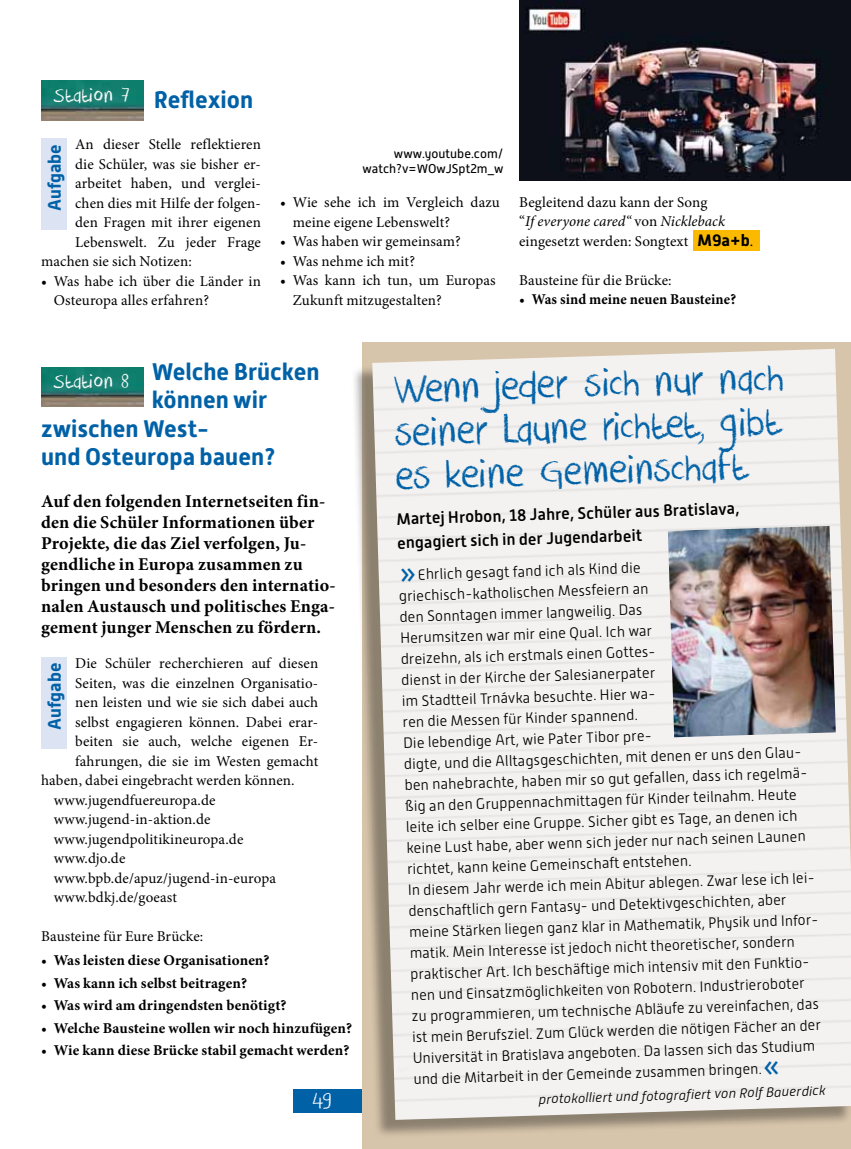
<style>
.page{position:relative;width:851px;height:1149px;background:#fff}
.page>*{position:absolute;margin:0;border:0;box-sizing:border-box;transform-origin:0 0}
.t1{font:45px/43.5px "DK Crayon Crumble";color:#0061a7;text-align:justify}
.t2{font:25.5px "DK Crayon Crumble";color:#fff}
.t3{font:700 24px "Alwyn New";color:#0061a7}
.t4{font:22.5px "DK Crayon Crumble";letter-spacing:.01em;color:#fff}
.t5{font:700 18px/21px "Minion Pro";letter-spacing:.01em;color:#000}
.t6{font:700 18px "Alwyn New";color:#0061a7}
.t7{font:500 16.5px/23.7px "Alwyn New";color:#000}
.t8{font:300 15px/21px "Alwyn New";color:#000}
.t9{font:15px/19.5px "Minion Pro";letter-spacing:.01em;color:#000}
.t10{font:700 15px "Minion Pro";letter-spacing:.01em;color:#000}
.t11{font:700 15px "Minion Pro";letter-spacing:.01em;color:#000;scale:.96 1}
.t12{font:italic 300 13.5px "Alwyn New";color:#000}
.t13{font:12.75px/15px "Alwyn New";color:#000;text-align:right}
.s1{font-style:italic}
.s2{font-family:"Alwyn New";font-weight:700;font-size:16.5px}
.s3{font-weight:400}
</style>
<div class="page">
<div style="left:293px;top:1089px;width:136px;height:23px;background:#0061a7"></div>
<div style="left:693px;top:230px;width:66px;height:21px;background:#fbba00"></div>
<img style="left:41px;top:81px;width:102px;height:40px">
<div style="left:41px;top:138px;width:26px;height:91px;background:#dce3f3"></div>
<img style="left:519px;top:0;width:331px;height:180px">
<img style="left:41px;top:367px;width:102px;height:40px">
<div style="left:41px;top:657px;width:26px;height:91px;background:#dce3f3"></div>
<div style="left:362px;top:343px;width:488px;height:805px;background:#d7c5ab"></div>
<div style="left:350px;top:351px;width:500px;height:786px;background:#000;opacity:.35"></div>
<img style="left:372px;top:349px;width:478px;height:770px">
<img style="left:667px;top:525px;width:168px;height:212px">
<svg style="left:401px;top:567px;width:14px;height:14px"></svg>
<svg style="left:764px;top:1060px;width:14px;height:14px"></svg>
<h3 class="t4" style="left:54px;top:81px;width:78px">Station 7</h3>
<h3 class="t3" style="left:154px;top:85px;width:101px">Reflexion</h3>
<p class="t9" style="left:75px;top:135px;width:187px">An dieser Stelle reflektieren</p>
<p class="t9" style="left:75px;top:154px;width:187px">die Schüler, was sie bisher er-</p>
<p class="t9" style="left:75px;top:174px;width:187px">arbeitet haben, und verglei-</p>
<p class="t9" style="left:75px;top:193px;width:187px">chen dies mit Hilfe der folgen-</p>
<p class="t9" style="left:75px;top:213px;width:187px">den Fragen mit ihrer eigenen</p>
<p class="t9" style="left:75px;top:232px;width:187px">Lebenswelt. Zu jeder Frage</p>
<p class="t9" style="left:41px;top:252px;width:152px">machen sie sich Notizen:</p>
<p class="t9" style="left:54px;top:271px;width:208px;text-indent:-13px">• Was habe ich über die Länder in<br>Osteuropa alles erfahren?</p>
<p class="t6" style="left:44px;top:211px;width:68px;rotate:-90deg">Aufgabe</p>
<p class="t13" style="left:362px;top:146px;width:142px">www.youtube.com/ watch?v=WOwJSpt2m_w</p>
<p class="t9" style="left:293px;top:192px;width:208px;text-indent:-13px">• Wie sehe ich im Vergleich dazu meine eigene Lebenswelt?</p>
<p class="t9" style="left:280px;top:231px;width:182px">• Was haben wir gemeinsam?</p>
<p class="t9" style="left:280px;top:251px;width:136px">• Was nehme ich mit?</p>
<p class="t9" style="left:293px;top:270px;width:204px;text-indent:-13px">• Was kann ich tun, um Europas<br>Zukunft mitzugestalten?</p>
<p class="t9" style="left:519px;top:192px;width:235px">Begleitend dazu kann der Song<br>“<span class="s1">If everyone cared“</span> von <span class="s1">Nickleback </span>eingesetzt werden: Songtext <span class="s2">M9a+b</span>.</p>
<p class="t9" style="left:519px;top:270px;width:154px">Bausteine für die Brücke:</p>
<p class="t11" style="left:519px;top:289px;width:227px"><span class="s3">•</span> Was sind meine neuen Bausteine?</p>
<h3 class="t3" style="left:54px;top:357px;width:267px"><sub>Station</sub> <sub>8</sub> Welche Brücken</h3>
<h3 class="t3" style="left:152px;top:386px;width:117px">können wir</h3>
<h3 class="t3" style="left:41px;top:414px;width:169px">zwischen West-</h3>
<h3 class="t3" style="left:41px;top:443px;width:236px">und Osteuropa bauen?</h3>
<p class="t5" style="left:41px;top:490px;width:296px">Auf den folgenden Internetseiten fin&shy;den die Schüler Informationen über Projekte, die das Ziel verfolgen, Ju&shy;gendliche in Europa zusammen zu bringen und besonders den internatio&shy;nalen Austausch und politisches Enga&shy;gement junger Menschen zu fördern.</p>
<p class="t9" style="left:75px;top:653px;width:244px">Die Schüler recherchieren auf diesen</p>
<p class="t9" style="left:75px;top:673px;width:244px">Seiten, was die einzelnen Organisatio-</p>
<p class="t9" style="left:75px;top:692px;width:244px">nen leisten und wie sie sich dabei auch</p>
<p class="t9" style="left:75px;top:712px;width:244px">selbst engagieren können. Dabei erar-</p>
<p class="t9" style="left:75px;top:731px;width:244px">beiten sie auch, welche eigenen Er-</p>
<p class="t9" style="left:75px;top:751px;width:244px">fahrungen, die sie im Westen gemacht</p>
<p class="t9" style="left:41px;top:770px;width:255px">haben, dabei eingebracht werden können.</p>
<p class="t9" style="left:54px;top:790px;width:163px">www.jugendfuereuropa.de</p>
<p class="t9" style="left:54px;top:809px;width:158px">www.jugend-in-aktion.de</p>
<p class="t9" style="left:54px;top:829px;width:191px">www.jugendpolitikineuropa.de</p>
<p class="t9" style="left:54px;top:848px;width:73px">www.djo.de</p>
<p class="t9" style="left:54px;top:868px;width:224px">www.bpb.de/apuz/jugend-in-europa</p>
<p class="t9" style="left:54px;top:887px;width:125px">www.bdkj.de/goeast</p>
<p class="t9" style="left:41px;top:926px;width:164px">Bausteine für Eure Brücke:</p>
<p class="t6" style="left:44px;top:729px;width:68px;rotate:-90deg">Aufgabe</p>
<p class="t10" style="left:41px;top:949px;width:230px"><span class="s3">•</span> Was leisten diese Organisationen?</p>
<p class="t10" style="left:41px;top:972px;width:207px"><span class="s3">•</span> Was kann ich selbst beitragen?</p>
<p class="t10" style="left:41px;top:994px;width:247px"><span class="s3">•</span> Was wird am dringendsten benötigt?</p>
<p class="t10" style="left:41px;top:1017px;width:312px"><span class="s3">•</span> Welche Bausteine wollen wir noch hinzufügen?</p>
<p class="t10" style="left:41px;top:1039px;width:310px"><span class="s3">•</span> Wie kann diese Brücke stabil gemacht werden?</p>
<h2 class="t2" style="left:312px;top:1085px;width:21px">49</h2>
<h1 class="t1" style="left:391px;top:370px;width:393px;rotate:-2deg">Wenn jeder sich nur nach seiner Laune richtet, gibt es keine Gemeinschaft</h1>
<p class="t7" style="left:396px;top:507px;width:344px;rotate:-2deg">Martej Hrobon, 18 Jahre, Schüler aus Bratislava, engagiert sich in der Jugendarbeit</p>
<p class="t8" style="left:395px;top:565px;width:412px;text-indent:22px;rotate:-2deg">Ehrlich gesagt fand ich als Kind die<br>griechisch-katholischen Messfeiern an<br>den Sonntagen immer langweilig. Das<br>Herumsitzen war mir eine Qual. Ich war<br>dreizehn, als ich erstmals einen Gottes-<br>dienst in der Kirche der Salesianerpater<br>im Stadtteil Trnávka besuchte. Hier wa-<br>ren die Messen für Kinder spannend.<br>Die lebendige Art, wie Pater Tibor pre-<br>digte, und die Alltagsgeschichten, mit denen er uns den Glau&shy;ben nahebrachte, haben mir so gut gefallen, dass ich regelmä&shy;ßig an den Gruppennachmittagen für Kinder teilnahm. Heute leite ich selber eine Gruppe. Sicher gibt es Tage, an denen ich keine Lust habe, aber wenn sich jeder nur nach seinen Launen richtet, kann keine Gemeinschaft entstehen.<br>In diesem Jahr werde ich mein Abitur ablegen. Zwar lese ich lei&shy;denschaftlich gern Fantasy- und Detektivgeschichten, aber meine Stärken liegen ganz klar in Mathematik, Physik und Infor&shy;matik. Mein Interesse ist jedoch nicht theoretischer, sondern praktischer Art. Ich beschäftige mich intensiv mit den Funktio&shy;nen und Einsatzmöglichkeiten von Robotern. Industrieroboter zu programmieren, um technische Abläufe zu vereinfachen, das ist mein Berufsziel. Zum Glück werden die nötigen Fächer an der Universität in Bratislava angeboten. Da lassen sich das Studium und die Mitarbeit in der Gemeinde zusammen bringen.</p>
<p class="t12" style="left:538px;top:1091px;width:288px;rotate:-2deg">protokolliert und fotografiert von Rolf Bauerdick</p>
</div>
